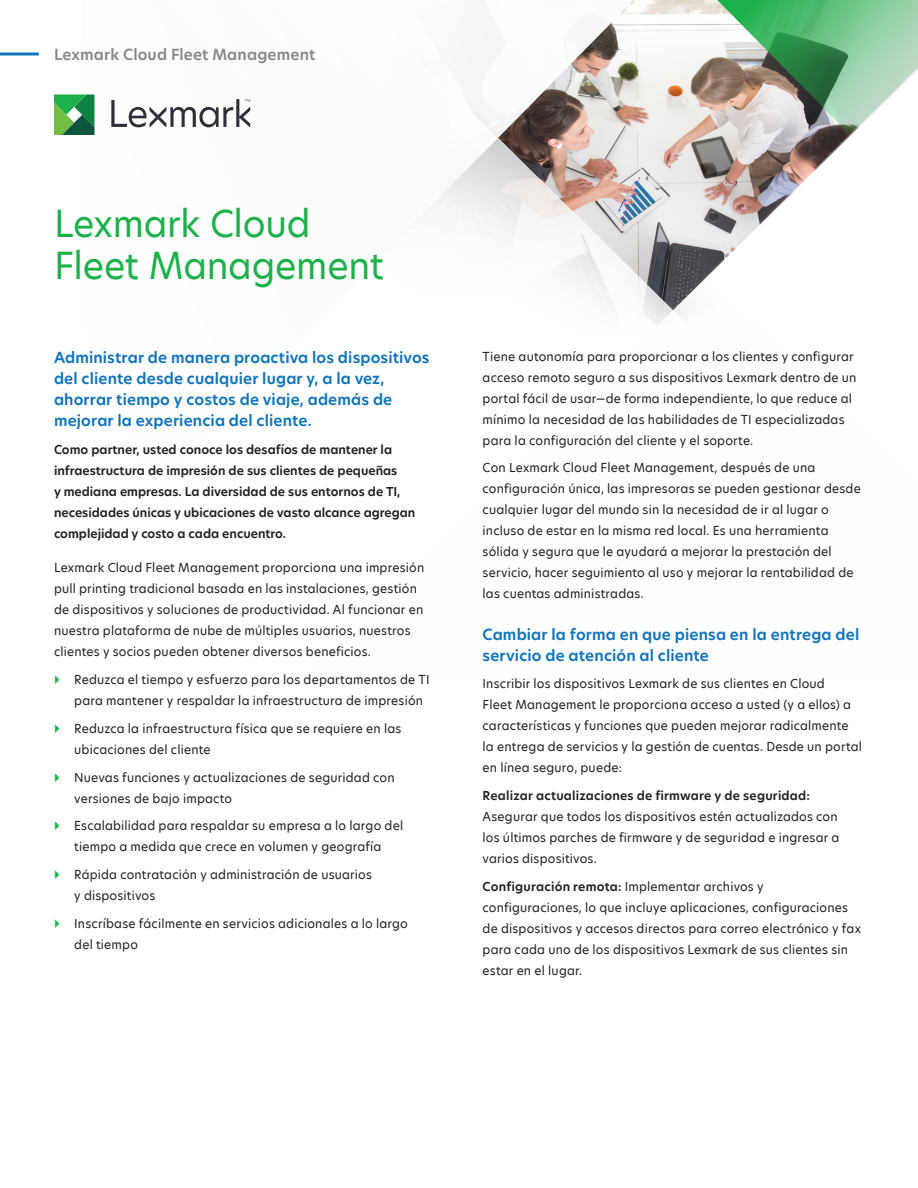
<style>
.page{position:relative;width:918px;height:1188px;background:#fff}
.page>*{position:absolute;margin:0;border:0;box-sizing:border-box;transform-origin:0 0}
.Title_Header{font:36px/42px "TP Hero";letter-spacing:-.005em;color:#1eb14b}
.Body_header_-_level{font:600 15px/21px "TP Hero";letter-spacing:.01em;color:#1074bc}
.Document_label{font:600 15px "TP Hero";letter-spacing:.01em;color:#87898c}
.Body_Copy_-_keep_wit{font:12px/21px "TP Hero";letter-spacing:.015em;color:#231f20}
.Body_Copy{font:12px/21px "TP Hero";letter-spacing:.015em;color:#231f20}
.Introduction_paragra{font:600 12px/21px "TP Hero";color:#231f20}
.s1{font-weight:600}
</style>
<div class="page">
<svg style="left:710px;top:0;width:208px;height:49px;background:#79c790"></svg>
<svg style="left:94px;top:0;width:616px;height:135px"></svg>
<svg style="left:0;top:52px;width:39px;height:4px"></svg>
<svg style="left:111px;top:99px;width:139px;height:28px"></svg>
<svg style="left:54px;top:94px;width:40px;height:41px;background:#3f9c55"></svg>
<svg style="left:295px;top:53px;width:623px;height:273px"></svg>
<p class="Document_label" style="left:54px;top:44px;width:263px">Lexmark Cloud Fleet Management</p>
<p class="Title_Header" style="left:54px;top:202px;width:331px">Lexmark Cloud<br>Fleet Management</p>
<p class="Body_header_-_level" style="left:54px;top:347px;width:377px">Administrar de manera proactiva los dispositivos del cliente desde cualquier lugar y, a la vez, ahorrar tiempo y costos de viaje, además de mejorar la experiencia del cliente.</p>
<p class="Introduction_paragra" style="left:54px;top:439px;width:363px">Como partner, usted conoce los desafíos de mantener la infraestructura de impresión de sus clientes de pequeñas<br>y mediana empresas. La diversidad de sus entornos de TI, necesidades únicas y ubicaciones de vasto alcance agregan complejidad y costo a cada encuentro.</p>
<p class="Body_Copy" style="left:54px;top:557px;width:372px">Lexmark Cloud Fleet Management proporciona una impresión pull printing tradicional basada en las instalaciones, gestión de dispositivos y soluciones de productividad. Al funcionar en nuestra plataforma de nube de múltiples usuarios, nuestros clientes y socios pueden obtener diversos beneficios.</p>
<p class="Body_Copy_-_keep_wit" style="left:74px;top:669px;width:357px">Reduzca el tiempo y esfuerzo para los departamentos de TI para mantener y respaldar la infraestructura de impresión</p>
<p class="Body_Copy_-_keep_wit" style="left:74px;top:718px;width:329px">Reduzca la infraestructura física que se requiere en las ubicaciones del cliente</p>
<p class="Body_Copy_-_keep_wit" style="left:74px;top:766px;width:322px">Nuevas funciones y actualizaciones de seguridad con versiones de bajo impacto</p>
<p class="Body_Copy_-_keep_wit" style="left:74px;top:815px;width:330px">Escalabilidad para respaldar su empresa a lo largo del tiempo a medida que crece en volumen y geografía</p>
<p class="Body_Copy_-_keep_wit" style="left:74px;top:864px;width:299px">Rápida contratación y administración de usuarios y dispositivos</p>
<p class="Body_Copy_-_keep_wit" style="left:74px;top:913px;width:335px">Inscríbase fácilmente en servicios adicionales a lo largo del tiempo</p>
<p class="Body_Copy_-_keep_wit" style="left:483px;top:346px;width:375px">Tiene autonomía para proporcionar a los clientes y configurar acceso remoto seguro a sus dispositivos Lexmark dentro de un portal fácil de usar—de forma independiente, lo que reduce al mínimo la necesidad de las habilidades de TI especializadas para la configuración del cliente y el soporte.</p>
<p class="Body_Copy_-_keep_wit" style="left:483px;top:457px;width:380px">Con Lexmark Cloud Fleet Management, después de una configuración única, las impresoras se pueden gestionar desde cualquier lugar del mundo sin la necesidad de ir al lugar o incluso de estar en la misma red local. Es una herramienta sólida y segura que le ayudará a mejorar la prestación del servicio, hacer seguimiento al uso y mejorar la rentabilidad de las cuentas administradas.</p>
<p class="Body_header_-_level" style="left:483px;top:624px;width:378px">Cambiar la forma en que piensa en la entrega del servicio de atención al cliente</p>
<p class="Body_Copy" style="left:483px;top:673px;width:381px">Inscribir los dispositivos Lexmark de sus clientes en Cloud<br>Fleet Management le proporciona acceso a usted (y a ellos) a características y funciones que pueden mejorar radicalmente la entrega de servicios y la gestión de cuentas. Desde un portal en línea seguro, puede:</p>
<p class="Body_Copy" style="left:483px;top:785px;width:358px"><span class="s1">Realizar actualizaciones de firmware y de seguridad:<br></span>Asegurar que todos los dispositivos estén actualizados con los últimos parches de firmware y de seguridad e ingresar a varios dispositivos.</p>
<p class="Body_Copy" style="left:483px;top:876px;width:380px"><span class="s1">Configuración remota:</span> Implementar archivos y configuraciones, lo que incluye aplicaciones, configuraciones de dispositivos y accesos directos para correo electrónico y fax para cada uno de los dispositivos Lexmark de sus clientes sin estar en el lugar.</p>
</div>
